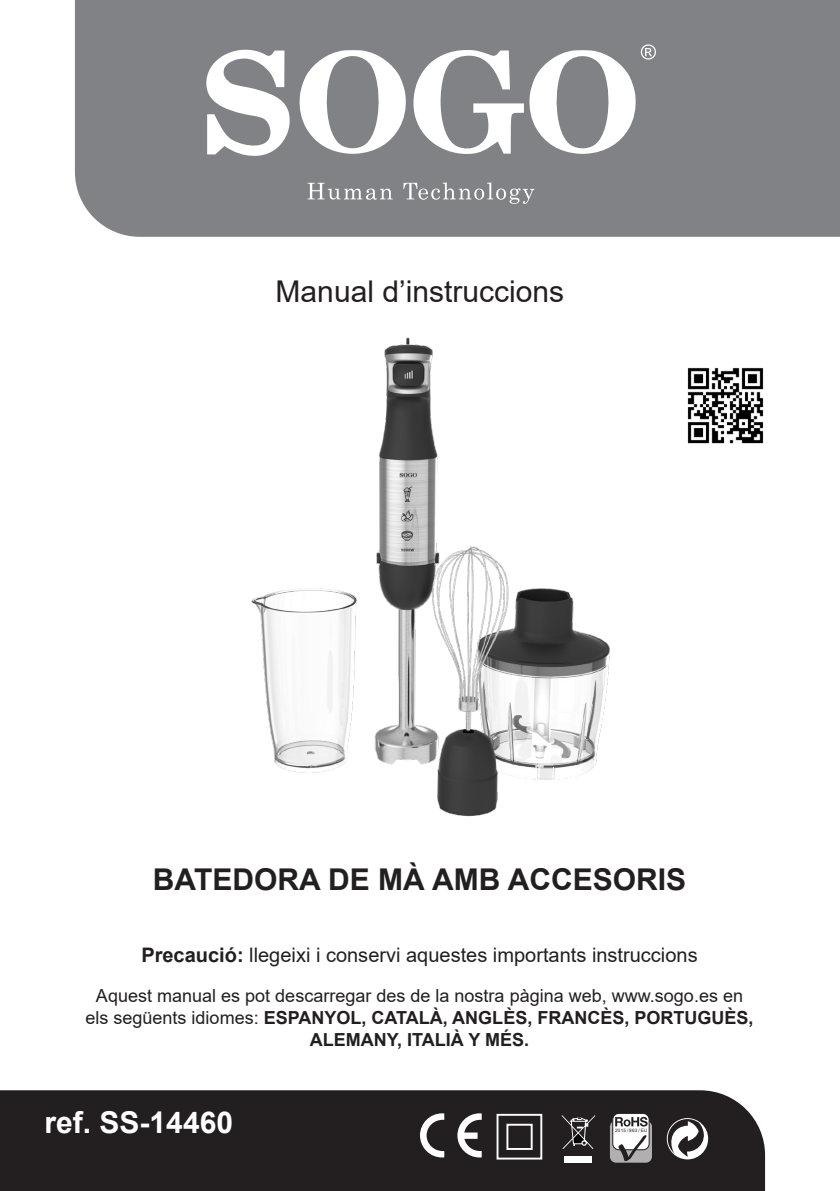
<style>
.page{position:relative;width:840px;height:1191px;background:#fff}
.page>*{position:absolute;margin:0;border:0;box-sizing:border-box;transform-origin:0 0}
.t1{font:700 30px "Arial";color:#231f20}
.t2{font:30px "Arial";color:#231f20}
.t3{font:700 30px "Arial";color:#fff}
.t4{font:20px "Arial";color:#231f20}
.t5{font:18px/22px "Arial";color:#231f20;text-align:center}
.importante{font:4.6px "Arial";letter-spacing:.05em;color:#231f20}
.s1{font-weight:700}
</style>
<div class="page">
<div style="left:0;top:1090px;width:764px;height:101px;background:#231f20"></div>
<div style="left:75px;top:0;width:764px;height:237px;background:#808285"></div>
<svg style="left:307px;top:183px;width:227px;height:21px;background:#959799"></svg>
<svg style="left:204px;top:43px;width:432px;height:113px;fill:#808285"></svg>
<svg style="left:640px;top:44px;width:15px;height:16px"></svg>
<svg style="left:666px;top:1118px;width:44px;height:41px"></svg>
<div style="left:564px;top:1156px;width:28px;height:6px;background:#fff"></div>
<svg style="left:561px;top:1114px;width:33px;height:35px"></svg>
<svg style="left:609px;top:1120px;width:42px;height:42px"></svg>
<div style="left:612px;top:1113px;width:36px;height:36px;background:#fff;border-radius:6px"></div>
<div style="left:612px;top:1113px;width:37px;height:36px;border:1px solid #231f20;border-radius:6px"></div>
<svg style="left:614px;top:1116px;width:33px;height:10px"></svg>
<svg style="left:618px;top:1135px;width:28px;height:27px"></svg>
<svg style="left:420px;top:1113px;width:61px;height:44px"></svg>
<svg style="left:495px;top:1112px;width:48px;height:48px;background:#555252"></svg>
<img style="left:687px;top:367px;width:77px;height:77px">
<img style="left:251px;top:337px;width:359px;height:480px">
<p class="t2" style="left:275px;top:270px;width:290px">Manual d’instruccions</p>
<p class="t1" style="left:153px;top:858px;width:534px">BATEDORA DE MÀ AMB ACCESORIS</p>
<p class="t4" style="left:141px;top:941px;width:557px"><span class="s1">Precaució:</span> llegeixi i conservi aquestes importants instruccions</p>
<p class="t5" style="left:85px;top:984px;width:669px">Aquest manual es pot descarregar des de la nostra pàgina web, www.sogo.es en els següents idiomes: <span class="s1">ESPANYOL, CATALÀ, ANGLÈS, FRANCÈS, PORTUGUÈS,<br>ALEMANY, ITALIÀ Y MÉS.</span></p>
<p class="t3" style="left:44px;top:1101px;width:190px">ref. SS-14460</p>
<p class="importante" style="left:614px;top:1127px;width:34px">2015 / 863 / EU</p>
</div>
